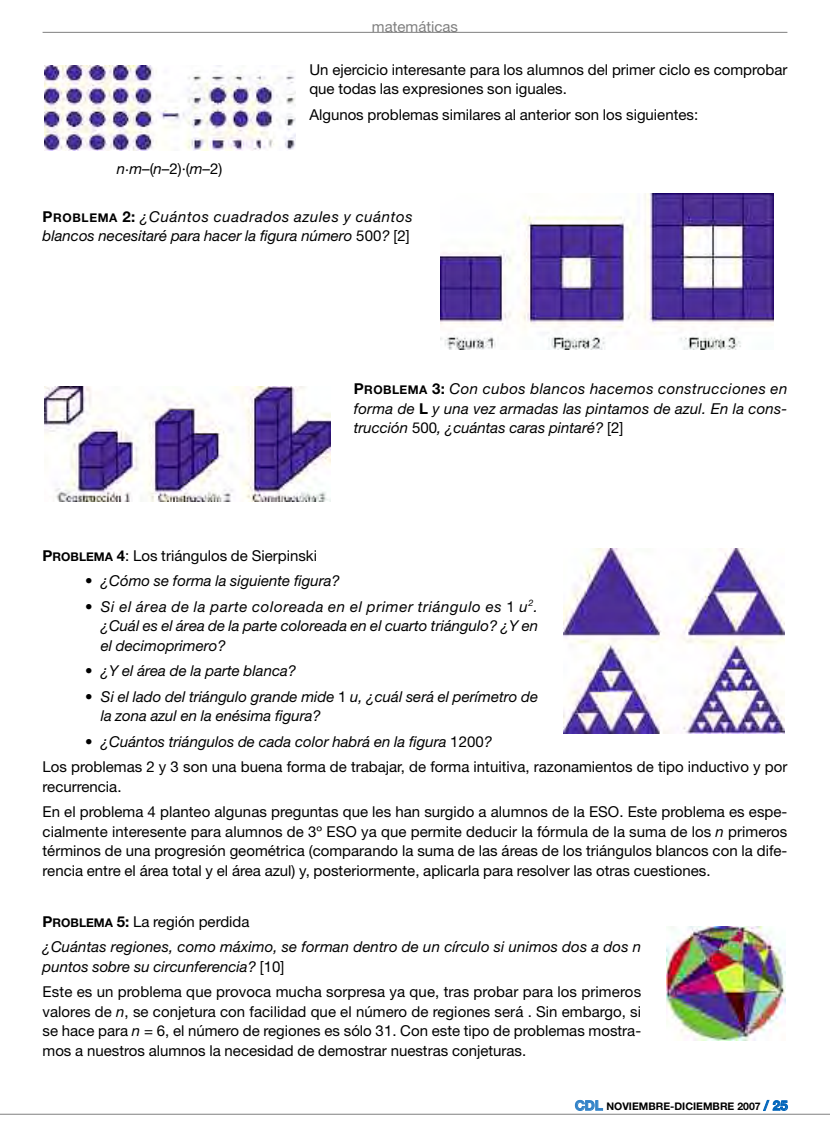
<style>
.page{position:relative;width:830px;height:1127px;background:#fff}
.page>*{position:absolute;margin:0;border:0;box-sizing:border-box;transform-origin:0 0}
.t1{font:15px/19.5px "Helvetica Neue";color:#000}
.t2{font:italic 15px/19.5px "Helvetica Neue";color:#000}
.t3{font:15px "Helvetica Neue";color:#808080}
.t4{font:700 10.5px "Helvetica Neue";color:#000}
.s1{font-style:italic}
.s2{font-weight:700;font-style:normal}
.s3{font-weight:700;font-style:normal;font-size:12px}
.s4{font-style:normal}
.s5{font-weight:700}
.s6{font-weight:700;font-size:12px}
.s7{font-size:13.5px;color:#3383c8}
.s8{font-size:13.5px;color:#0064ba}
</style>
<div class="page">
<hr style="left:43px;top:32px;width:744px;height:1px;background:#808080">
<hr style="left:0;top:1114px;width:829px;height:1px;background:#808080">
<img style="left:44px;top:65px;width:252px;height:85px">
<img style="left:44px;top:387px;width:286px;height:114px">
<img style="left:563px;top:548px;width:220px;height:186px">
<img style="left:666px;top:927px;width:118px;height:113px">
<img style="left:440px;top:194px;width:332px;height:156px">
<p class="t1" style="left:117px;top:161px;width:107px"><span class="s1">n·m</span>–(<span class="s1">n</span>–2)·(<span class="s1">m</span>–2)</p>
<p class="t3" style="left:372px;top:21px;width:88px">matemáticas</p>
<p class="t1" style="left:309px;top:61px;width:479px">Un ejercicio interesante para los alumnos del primer ciclo es comprobar que todas las expresiones son iguales.</p>
<p class="t1" style="left:309px;top:106px;width:390px">Algunos problemas similares al anterior son los siguientes:</p>
<p class="t2" style="left:43px;top:208px;width:371px"><span class="s2">P</span><span class="s3">ROBLEMA</span> <span class="s2">2:</span> ¿Cuántos cuadrados azules y cuántos blancos necesitaré para hacer la figura número <span class="s4">500</span>? <span class="s4">[2]</span></p>
<p class="t2" style="left:353px;top:380px;width:435px;text-align:justify"><span class="s2">P</span><span class="s3">ROBLEMA</span> <span class="s2">3:</span> Con cubos blancos hacemos construcciones en forma de <span class="s2">L</span> y una vez armadas las pintamos de azul. En la cons&shy;trucción <span class="s4">500</span>, ¿cuántas caras pintaré? <span class="s4">[2]</span></p>
<p class="t1" style="left:43px;top:547px;width:276px"><span class="s5">P</span><span class="s6">ROBLEMA</span> <span class="s5">4</span>: Los triángulos de Sierpinski</p>
<p class="t2" style="left:85px;top:572px;width:256px"><span class="s4">•</span> ¿Cómo se forma la siguiente figura?</p>
<p class="t2" style="left:101px;top:598px;width:438px;text-align:justify;text-indent:-16px"><span class="s4">•</span> Si el área de la parte coloreada en el primer triángulo es <span class="s4">1</span> u<sup>2</sup>. ¿Cuál es el área de la parte coloreada en el cuarto triángulo? ¿Y en el decimoprimero?</p>
<p class="t2" style="left:85px;top:662px;width:212px"><span class="s4">•</span> ¿Y el área de la parte blanca?</p>
<p class="t2" style="left:101px;top:688px;width:438px;text-indent:-16px"><span class="s4">•</span> Si el lado del triángulo grande mide <span class="s4">1</span> u, ¿cuál será el perímetro de la zona azul en la enésima figura?</p>
<p class="t1" style="left:43px;top:730px;width:746px;line-height:25.5px;text-indent:43px">• <span class="s1">¿Cuántos triángulos de cada color habrá en la figura</span> 1200<span class="s1">?<br></span>Los problemas 2 y 3 son una buena forma de trabajar, de forma intuitiva, razonamientos de tipo inductivo y por</p>
<p class="t1" style="left:43px;top:775px;width:746px;line-height:25.5px">recurrencia.<br>En el problema 4 planteo algunas preguntas que les han surgido a alumnos de la ESO. Este problema es espe-</p>
<p class="t1" style="left:43px;top:823px;width:746px;text-align:justify">cialmente interesente para alumnos de 3º ESO ya que permite deducir la fórmula de la suma de los <span class="s1">n</span> primeros términos de una progresión geométrica (comparando la suma de las áreas de los triángulos blancos con la dife&shy;rencia entre el área total y el área azul) y, posteriormente, aplicarla para resolver las otras cuestiones.</p>
<p class="t2" style="left:43px;top:910px;width:599px;line-height:25.5px"><span class="s2">P</span><span class="s3">ROBLEMA</span> <span class="s2">5:</span> <span class="s4">La región perdida<br></span>¿Cuántas regiones, como máximo, se forman dentro de un círculo si unimos dos a dos n</p>
<p class="t1" style="left:43px;top:955px;width:600px;line-height:25.5px"><span class="s1">puntos sobre su circunferencia?</span> [10]<br>Este es un problema que provoca mucha sorpresa ya que, tras probar para los primeros</p>
<p class="t1" style="left:43px;top:1003px;width:599px;text-align:justify">valores de <span class="s1">n</span>, se conjetura con facilidad que el número de regiones será . Sin embargo, si se hace para <span class="s1">n</span> = 6, el número de regiones es sólo 31. Con este tipo de problemas mostra&shy;mos a nuestros alumnos la necesidad de demostrar nuestras conjeturas.</p>
<p class="t4" style="left:574px;top:1103px;width:214px"><span class="s7">CDL</span> NOVIEMBRE-DICIEMBRE 2007 <span class="s8">/ 25</span></p>
</div>
